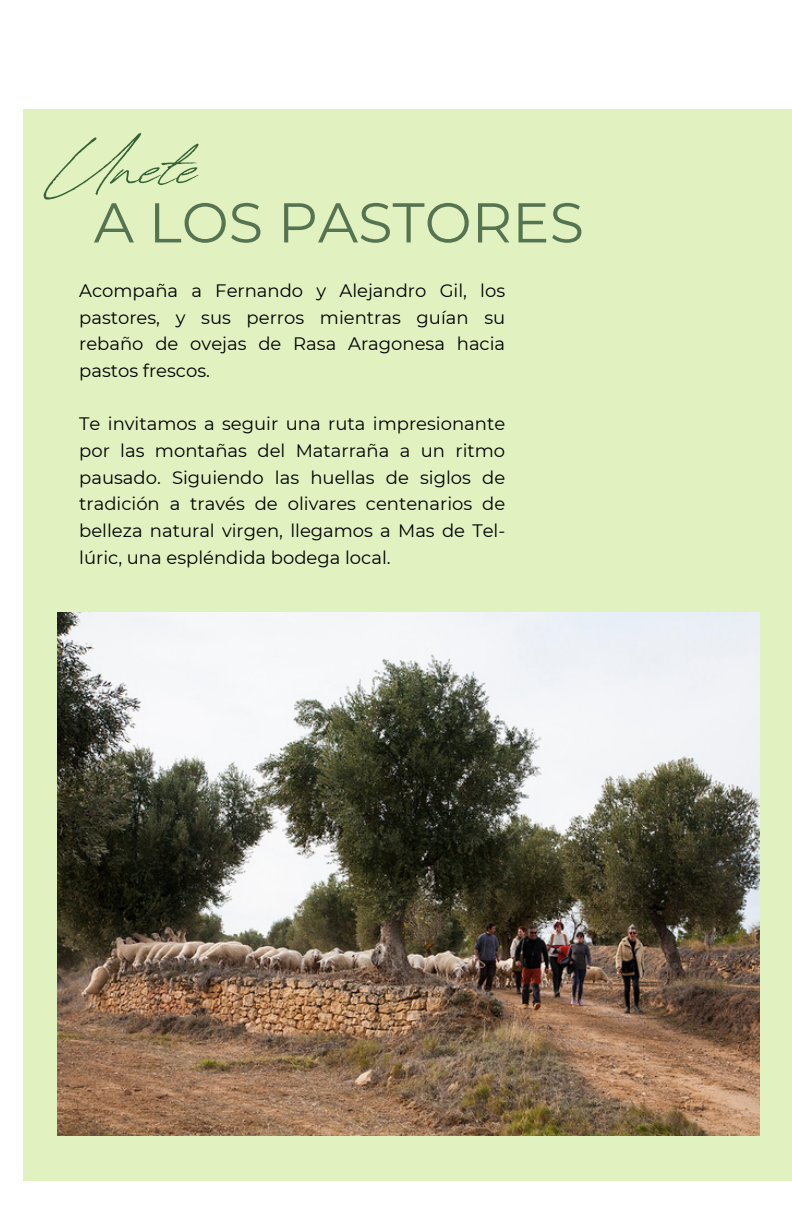
<style>
.page{position:relative;width:792px;height:1224px;background:#fff}
.page>*{position:absolute;margin:0;border:0;box-sizing:border-box;transform-origin:0 0}
.t1{font:94px "Revive 80 Signature";color:#346336}
.t2{font:56px "Montserrat";color:#557452}
.t3{font:18px/26.6px "Montserrat";color:#000001;text-align:justify}
</style>
<div class="page">
<div style="left:24px;top:109px;width:768px;height:1072px;background:#e1f1c0"></div>
<img style="left:57px;top:612px;width:702px;height:524px">
<p class="t1" style="left:50px;top:96px;width:149px">Unete</p>
<h1 class="t2" style="left:94px;top:188px;width:492px">A LOS PASTORES</h1>
<p class="t3" style="left:79px;top:277px;width:428px">Acompaña a Fernando y Alejandro Gil, los pastores, y sus perros mientras guían su rebaño de ovejas de Rasa Aragonesa hacia pastos frescos.</p>
<p class="t3" style="left:79px;top:411px;width:428px">Te invitamos a seguir una ruta impresionante por las montañas del Matarraña a un ritmo pausado. Siguiendo las huellas de siglos de tradición a través de olivares centenarios de belleza natural virgen, llegamos a Mas de Tel&shy;lúric, una espléndida bodega local.</p>
</div>
